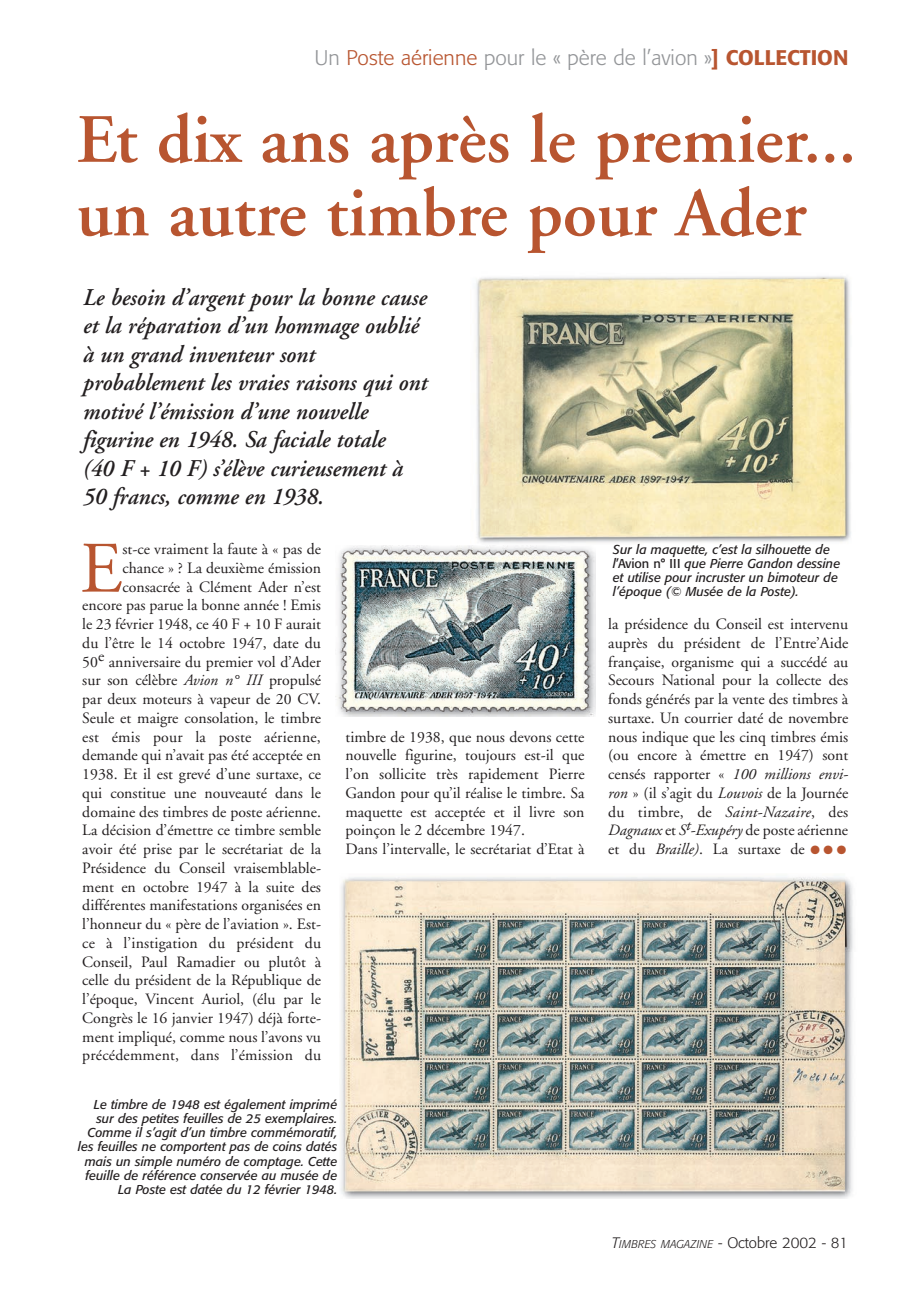
<style>
.page{position:relative;width:919px;height:1289px;background:#fff}
.page>*{position:absolute;margin:0;border:0;box-sizing:border-box;transform-origin:0 0}
.t1{font:72.3px "Adobe Garamond";color:#b85530}
.t2{font:600 69px/73.5px "Adobe Garamond";color:#b85530}
.t3{font:italic 600 24px/28.5px "Adobe Garamond";color:#231f20;scale:.95 1}
.t4{font:300 21px "Formata";color:#939598}
.t5{font:15.75px/18.8px "Adobe Garamond";color:#231f20;text-align:right}
.t6{font:300 15px "Formata";color:#231f20}
.t7{font:italic 12.75px/14.2px "Formata";color:#231f20}
.t8{font:12px "Zapf Dingbats";color:#b85530}
.s1{color:#b85530}
.s2{font-weight:500;color:#b85530}
.s3{font-style:italic}
.s4{font-style:normal}
.s5{font-style:italic;font-size:11.25px}
</style>
<div class="page">
<img style="left:340px;top:877px;width:513px;height:321px">
<img style="left:476px;top:276px;width:375px;height:267px">
<img style="left:335px;top:545px;width:260px;height:171px">
<h3 class="t4" style="left:314px;top:45px;width:535px">un <span class="s1">Poste aérienne</span> pour le « père de l’avion »<span class="s2">] COLLECTION</span></h3>
<h2 class="t2" style="left:77px;top:104px;width:781px">Et dix ans après le premier... un autre timbre pour Ader</h2>
<p class="t3" style="left:83px;top:284px;width:364px">Le besoin d’argent pour la bonne cause et la réparation d’un hommage oublié à un grand inventeur sont probablement les vraies raisons qui ont motivé l’émission d’une nouvelle figurine en 1948. Sa faciale totale<br>(40 F + 10 F) s’élève curieusement à 50 francs, comme en 1938.</p>
<p class="t5" style="left:82px;top:540px;width:240px">st-ce vraiment la faute à « pas de chance » ? La deuxième émission consacrée à Clément Ader n’est encore pas parue la bonne année ! Emis le 23 février 1948, ce 40 F + 10 F aurait du l’être le 14 octobre 1947, date du 50e anniversaire du premier vol d’Ader sur son célèbre <span class="s3">Avion n° III</span> propulsé par deux moteurs à vapeur de 20 CV.<br>Seule et maigre consolation, le timbre est émis pour la poste aérienne, demande qui n’avait pas été acceptée en 1938. Et il est grevé d’une surtaxe, ce qui constitue une nouveauté dans le domaine des timbres de poste aérienne.<br>La décision d’émettre ce timbre semble avoir été prise par le secrétariat de la Présidence du Conseil vraisemblable&shy;ment en octobre 1947 à la suite des différentes manifestations organisées en l’honneur du « père de l’aviation ». Est&shy;ce à l’instigation du président du Conseil, Paul Ramadier ou plutôt à celle du président de la République de l’époque, Vincent Auriol, (élu par le Congrès le 16 janvier 1947) déjà forte&shy;ment impliqué, comme nous l’avons vu précédemment, dans l’émission du</p>
<h1 class="t1" style="left:80px;top:530px;width:44px">E</h1>
<p class="t5" style="left:345px;top:727px;width:240px;text-align:left">timbre de 1938, que nous devons cette nouvelle figurine, toujours est-il que l’on sollicite très rapidement Pierre Gandon pour qu’il réalise le timbre. Sa maquette est acceptée et il livre son poinçon le 2 décembre 1947.<br>Dans l’intervalle, le secrétariat d’Etat à</p>
<p class="t7" style="left:78px;top:1097px;width:261px;text-align:right">Le timbre de 1948 est également imprimé sur des petites feuilles de 25 exemplaires.<br>Comme il s’agit d’un timbre commémoratif, les feuilles ne comportent pas de coins datés mais un simple numéro de comptage. Cette feuille de référence conservée au musée de La Poste est datée du 12 février 1948.</p>
<p class="t7" style="left:613px;top:542px;width:229px">Sur la maquette, c’est la silhouette de l<span class="s4">’Avion n° III</span> que Pierre Gandon dessine et utilise pour incruster un bimoteur de l’époque (© Musée de la Poste).</p>
<p class="t5" style="left:608px;top:615px;width:242px;text-align:justify">la présidence du Conseil est intervenu auprès du président de l’Entre’Aide française, organisme qui a succédé au Secours National pour la collecte des fonds générés par la vente des timbres à surtaxe. Un courrier daté de novembre nous indique que les cinq timbres émis (ou encore à émettre en 1947) sont censés rapporter « <span class="s3">100 millions envi&shy;ron</span> » (il s’agit du <span class="s3">Louvois</span> de la Journée du timbre, de <span class="s3">Saint-Nazaire</span>, des <span class="s3">Dagnaux</span> et <span class="s3">S</span><sup>t</sup><span class="s3">-Exupéry</span> de poste aérienne et du <span class="s3">Braille)</span>. La surtaxe de</p>
<p class="t8" style="left:810px;top:844px;width:37px">● ● ●</p>
<p class="t6" style="left:611px;top:1234px;width:238px"><span class="s3">T</span><span class="s5">IMBRES MAGAZINE</span> - Octobre 2002 - 81</p>
</div>
